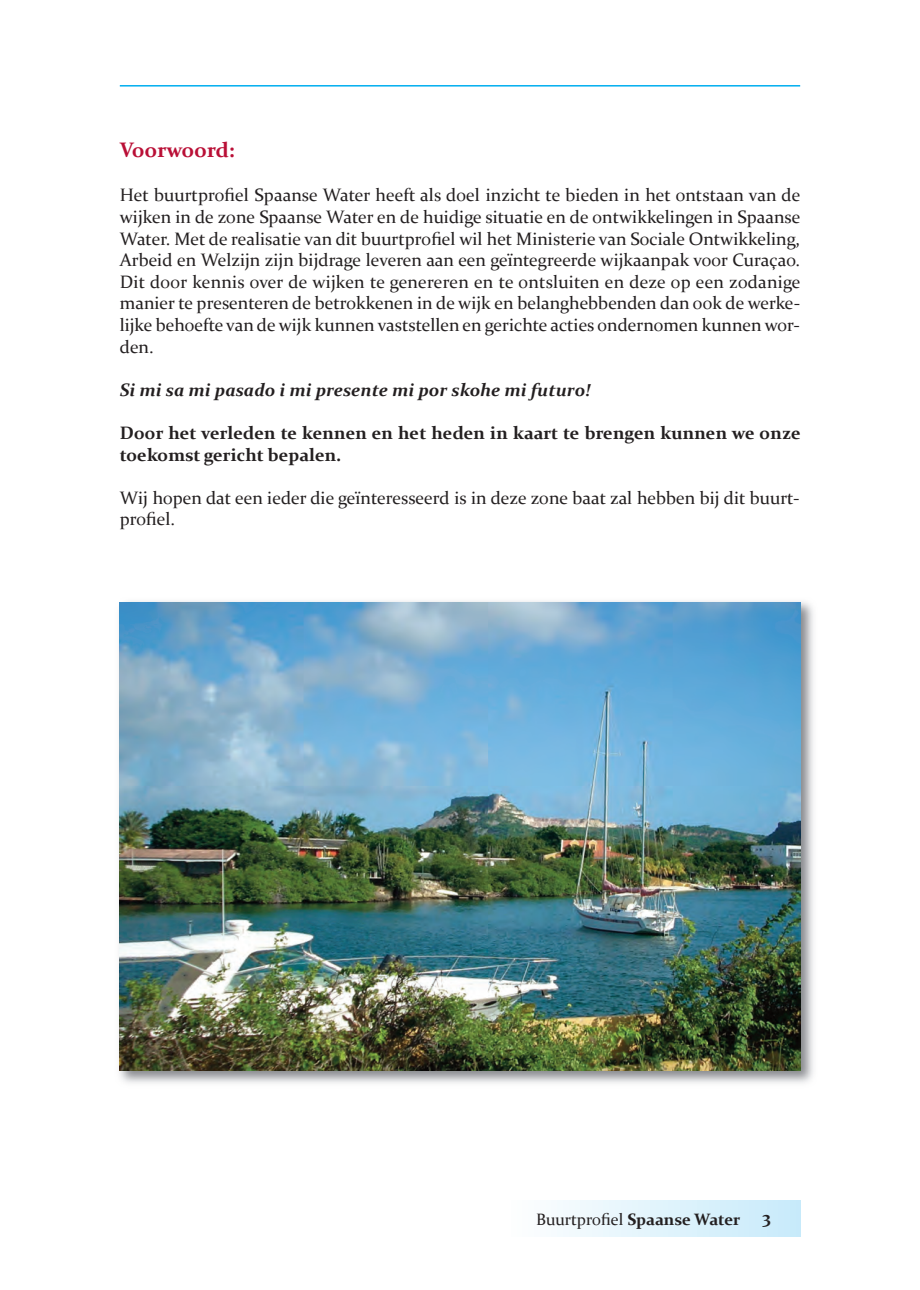
<style>
.page{position:relative;width:920px;height:1290px;background:#fff}
.page>*{position:absolute;margin:0;border:0;box-sizing:border-box;transform-origin:0 0}
.t1{font:700 21px "Constantia";color:#b90f36}
.t2{font:18px/21.6px "Constantia";color:#231f20;text-align:justify}
.t3{font:700 18px/21.6px "Constantia";letter-spacing:.005em;color:#231f20}
.t4{font:italic 700 18px "Constantia";color:#231f20}
.t5{font:16.5px "Constantia";color:#231f20}
.s1{font-weight:700}
.s2{font-weight:700;font-size:18px}
</style>
<div class="page">
<div style="left:508px;top:1201px;width:293px;height:36px;background:linear-gradient(to right,#fefefe,#c7eafa)"></div>
<hr style="left:120px;top:85px;width:680px;height:2px;background:#00aeef">
<img style="left:119px;top:601px;width:694px;height:483px">
<img style="left:120px;top:602px;width:680px;height:469px">
<p class="t1" style="left:120px;top:137px;width:117px">Voorwoord:</p>
<p class="t2" style="left:120px;top:184px;width:682px">Het buurtprofiel Spaanse Water heeft als doel inzicht te bieden in het ontstaan van de wijken in de zone Spaanse Water en de huidige situatie en de ontwikkelingen in Spaanse Water. Met de realisatie van dit buurtprofiel wil het Ministerie van Sociale Ontwikkeling, Arbeid en Welzijn zijn bijdrage leveren aan een geïntegreerde wijkaanpak voor Curaçao.<br>Dit door kennis over de wijken te genereren en te ontsluiten en deze op een zodanige manier te presenteren de betrokkenen in de wijk en belanghebbenden dan ook de werke&shy;lijke behoefte van de wijk kunnen vaststellen en gerichte acties ondernomen kunnen wor&shy;den.</p>
<p class="t4" style="left:120px;top:379px;width:472px">Si mi sa mi pasado i mi presente mi por skohe mi futuro!</p>
<p class="t3" style="left:120px;top:422px;width:682px">Door het verleden te kennen en het heden in kaart te brengen kunnen we onze toekomst gericht bepalen.</p>
<p class="t2" style="left:120px;top:487px;width:681px">Wij hopen dat een ieder die geïnteresseerd is in deze zone baat zal hebben bij dit buurt&shy;profiel.</p>
<p class="t5" style="left:536px;top:1209px;width:236px">Buurtprofiel <span class="s1">Spaanse Water</span> <span class="s2">3</span></p>
</div>
